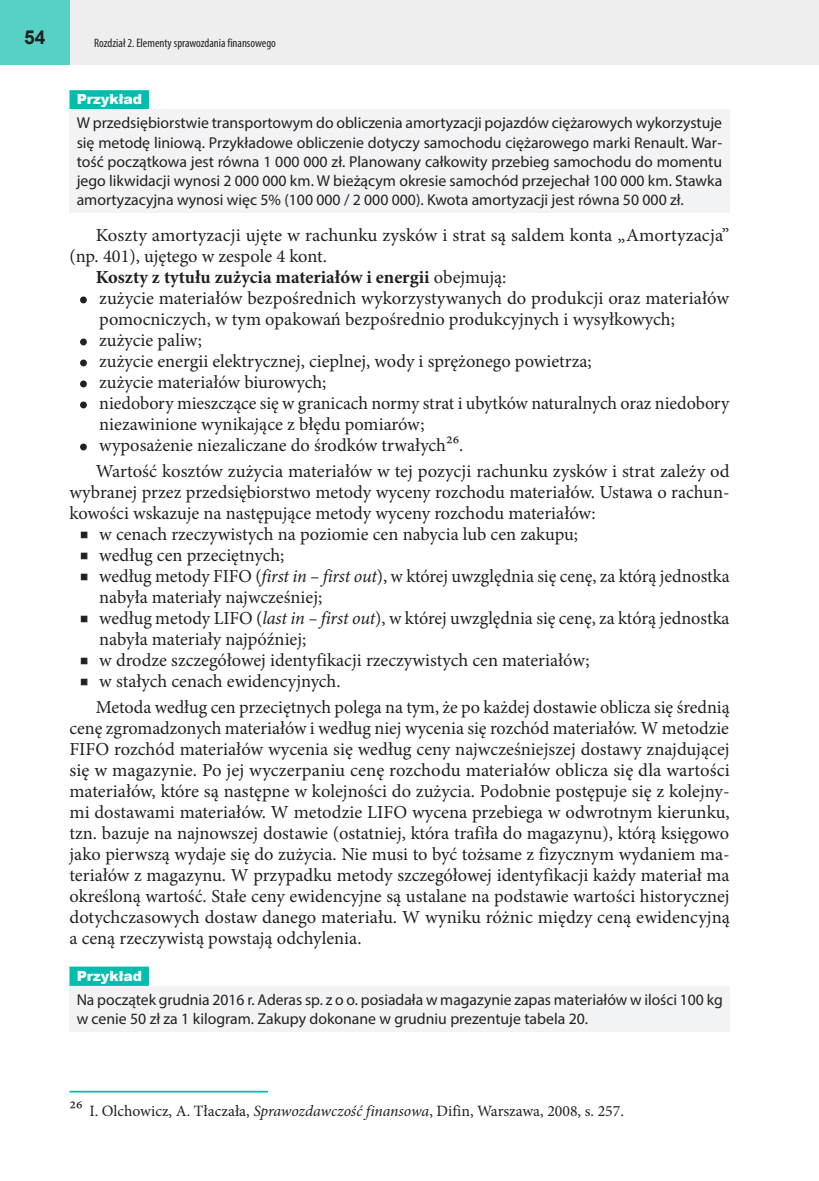
<style>
.page{position:relative;width:819px;height:1181px;background:#fff}
.page>*{position:absolute;margin:0;border:0;box-sizing:border-box;transform-origin:0 0}
.t1{font:700 19.25px "Arial";color:#231f20}
.t2{font:18.38px/21px "Minion Pro";color:#231f20}
.t3{font:700 18.38px "Minion Pro";color:#231f20}
.t4{font:15.75px/19.2px "Myriad Pro";color:#231f20;text-align:justify}
.t5{font:15.75px "Minion Pro";color:#231f20}
.t6{font:900 14px "Arial";color:#fff}
.t7{font:condensed 12.25px "Myriad Pro";color:#231f20}
.s1{font-weight:400}
.s2{font-size:19.25px}
.s3{font-style:italic}
</style>
<div class="page">
<div style="left:69px;top:90px;width:80px;height:19px;background:#00bdad"></div>
<div style="left:69px;top:966px;width:80px;height:20px;background:#00bdad"></div>
<div style="left:69px;top:109px;width:660px;height:104px;background:#f2f3f4"></div>
<div style="left:80px;top:296px;width:7px;height:7px;border:2px solid #231f20;border-radius:50%"></div>
<div style="left:80px;top:338px;width:7px;height:7px;border:2px solid #231f20;border-radius:50%"></div>
<div style="left:80px;top:359px;width:7px;height:7px;border:2px solid #231f20;border-radius:50%"></div>
<div style="left:80px;top:380px;width:7px;height:7px;border:2px solid #231f20;border-radius:50%"></div>
<div style="left:80px;top:401px;width:7px;height:7px;border:2px solid #231f20;border-radius:50%"></div>
<div style="left:80px;top:443px;width:7px;height:7px;border:2px solid #231f20;border-radius:50%"></div>
<div style="left:69px;top:986px;width:660px;height:45px;background:#f2f3f4"></div>
<hr style="left:69px;top:1090px;width:199px;height:2px;background:#00bdad">
<div style="left:0;top:0;width:819px;height:64px;background:#eeeeef"></div>
<div style="left:0;top:0;width:69px;height:64px;background:#56d1c5"></div>
<svg style="left:81px;top:532px;width:6px;height:6px"></svg>
<svg style="left:81px;top:553px;width:6px;height:6px"></svg>
<svg style="left:81px;top:574px;width:6px;height:6px"></svg>
<svg style="left:81px;top:616px;width:6px;height:6px"></svg>
<svg style="left:81px;top:658px;width:6px;height:6px"></svg>
<svg style="left:81px;top:679px;width:6px;height:6px"></svg>
<p class="t1" style="left:24px;top:24px;width:23px">54</p>
<p class="t7" style="left:94px;top:35px;width:183px">Rozdział 2. Elementy sprawozdania finansowego</p>
<p class="t6" style="left:77px;top:89px;width:67px">Przykład</p>
<p class="t4" style="left:77px;top:113px;width:647px">W przedsiębiorstwie transportowym do obliczenia amortyzacji pojazdów ciężarowych wykorzystuje się metodę liniową. Przykładowe obliczenie dotyczy samochodu ciężarowego marki Renault. War&shy;tość początkowa jest równa 1 000 000 zł. Planowany całkowity przebieg samochodu do momentu jego likwidacji wynosi 2 000 000 km. W bieżącym okresie samochód przejechał 100 000 km. Stawka amortyzacyjna wynosi więc 5% (100 000 / 2 000 000). Kwota amortyzacji jest równa 50 000 zł.</p>
<p class="t2" style="left:96px;top:225px;width:635px">Koszty amortyzacji ujęte w rachunku zysków i strat są saldem konta „Amortyzacja”</p>
<p class="t2" style="left:69px;top:246px;width:259px">(np. 401), ujętego w zespole 4 kont.</p>
<p class="t3" style="left:96px;top:264px;width:412px">Koszty z tytułu zużycia materiałów i energii <span class="s1">obejmują:</span></p>
<p class="t2" style="left:99px;top:288px;width:631px;text-indent:-20px"><span class="s2">•</span> zużycie materiałów bezpośrednich wykorzystywanych do produkcji oraz materiałów pomocniczych, w tym opakowań bezpośrednio produkcyjnych i wysyłkowych;</p>
<p class="t2" style="left:80px;top:330px;width:124px"><span class="s2">•</span> zużycie paliw;</p>
<p class="t2" style="left:80px;top:351px;width:513px"><span class="s2">•</span> zużycie energii elektrycznej, cieplnej, wody i sprężonego powietrza;</p>
<p class="t2" style="left:80px;top:372px;width:248px"><span class="s2">•</span> zużycie materiałów biurowych;</p>
<p class="t2" style="left:99px;top:393px;width:632px;text-indent:-20px"><span class="s2">•</span> niedobory mieszczące się w granicach normy strat i ubytków naturalnych oraz niedobory niezawinione wynikające z błędu pomiarów;</p>
<p class="t2" style="left:96px;top:432px;width:635px;line-height:25.9px;text-indent:-16px"><span class="s2">•</span> wyposażenie niezaliczane do środków trwałych<span class="s2">26</span>.<br>Wartość kosztów zużycia materiałów w tej pozycji rachunku zysków i strat zależy od</p>
<p class="t2" style="left:69px;top:482px;width:661px">wybranej przez przedsiębiorstwo metody wyceny rozchodu materiałów. Ustawa o rachun-</p>
<p class="t2" style="left:69px;top:503px;width:528px">kowości wskazuje na następujące metody wyceny rozchodu materiałów:</p>
<p class="t2" style="left:99px;top:524px;width:480px">w cenach rzeczywistych na poziomie cen nabycia lub cen zakupu;</p>
<p class="t2" style="left:99px;top:545px;width:186px">według cen przeciętnych;</p>
<p class="t2" style="left:99px;top:566px;width:632px">według metody FIFO (<span class="s3">first in – first out</span>), w której uwzględnia się cenę, za którą jednostka</p>
<p class="t2" style="left:99px;top:587px;width:224px">nabyła materiały najwcześniej;</p>
<p class="t2" style="left:99px;top:608px;width:631px">według metody LIFO (<span class="s3">last in – first out</span>), w której uwzględnia się cenę, za którą jednostka</p>
<p class="t2" style="left:99px;top:629px;width:208px">nabyła materiały najpóźniej;</p>
<p class="t2" style="left:99px;top:650px;width:492px">w drodze szczegółowej identyfikacji rzeczywistych cen materiałów;</p>
<p class="t2" style="left:99px;top:671px;width:243px">w stałych cenach ewidencyjnych.</p>
<p class="t2" style="left:69px;top:697px;width:662px;text-align:justify;text-indent:26px">Metoda według cen przeciętnych polega na tym, że po każdej dostawie oblicza się średnią cenę zgromadzonych materiałów i według niej wycenia się rozchód materiałów. W metodzie FIFO rozchód materiałów wycenia się według ceny najwcześniejszej dostawy znajdującej się w magazynie. Po jej wyczerpaniu cenę rozchodu materiałów oblicza się dla wartości materiałów, które są następne w kolejności do zużycia. Podobnie postępuje się z kolejny&shy;mi dostawami materiałów. W metodzie LIFO wycena przebiega w odwrotnym kierunku, tzn. bazuje na najnowszej dostawie (ostatniej, która trafiła do magazynu), którą księgowo jako pierwszą wydaje się do zużycia. Nie musi to być tożsame z fizycznym wydaniem ma&shy;teriałów z magazynu. W przypadku metody szczegółowej identyfikacji każdy materiał ma określoną wartość. Stałe ceny ewidencyjne są ustalane na podstawie wartości historycznej dotychczasowych dostaw danego materiału. W wyniku różnic między ceną ewidencyjną a ceną rzeczywistą powstają odchylenia.</p>
<p class="t6" style="left:77px;top:965px;width:67px">Przykład</p>
<p class="t4" style="left:77px;top:989px;width:647px">Na początek grudnia 2016 r. Aderas sp. z o o. posiadała w magazynie zapas materiałów w ilości 100 kg w cenie 50 zł za 1 kilogram. Zakupy dokonane w grudniu prezentuje tabela 20.</p>
<p class="t5" style="left:69px;top:1101px;width:556px"><span class="s2">26</span> I. Olchowicz, A. Tłaczała, <span class="s3">Sprawozdawczość finansowa</span>, Difin, Warszawa, 2008, s. 257.</p>
</div>
